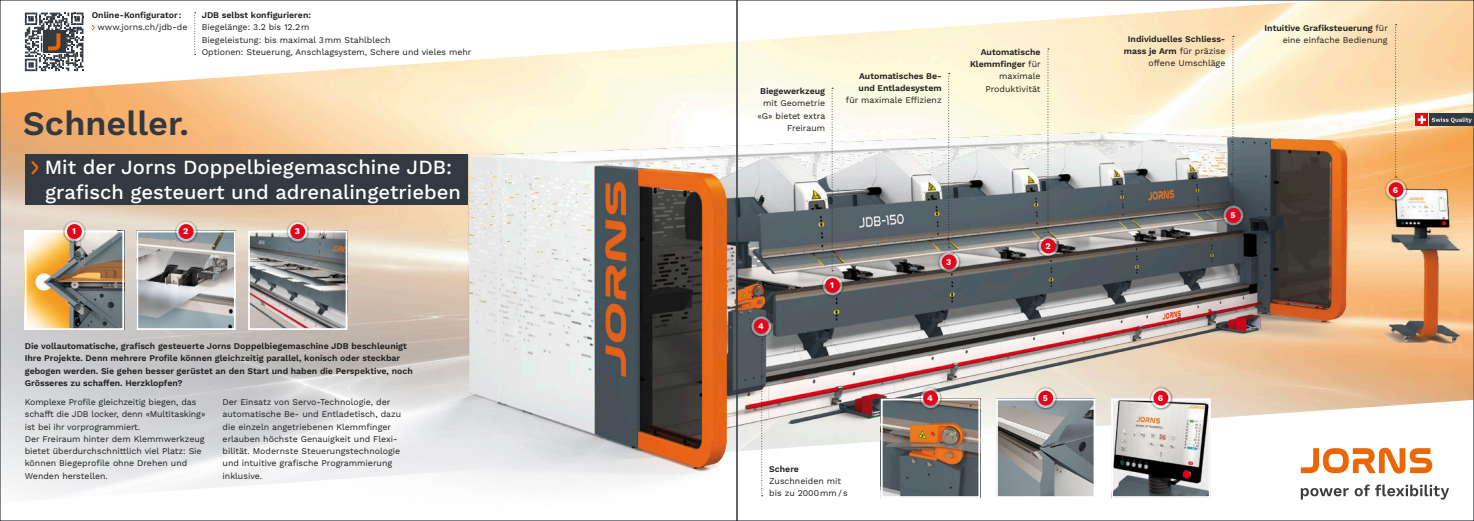
<style>
.page{position:relative;width:1474px;height:521px;background:#fff}
.page>*{position:absolute;margin:0;border:0;box-sizing:border-box;transform-origin:0 0}
.t1{font:600 34.12px "Work Sans";color:#323940}
.t2{font:500 20.12px/24.2px "Work Sans";color:#fff}
.t3{font:8.75px/12.2px "Work Sans";color:#1c1c1a}
.t4{font:600 8.75px/12.2px "Work Sans";color:#1c1c1a}
.t5{font:700 8.75px "Work Sans";color:#fff}
.s1{font-weight:600}
.s2{font-weight:400}
</style>
<div class="page">
<img style="left:2px;top:2px;width:1469px;height:495px">
<img style="left:193px;top:89px;width:1278px;height:411px">
<svg style="left:820px;top:274px;width:24px;height:24px"></svg>
<svg style="left:822px;top:276px;width:20px;height:19px"></svg>
<div style="left:825px;top:278px;width:15px;height:15px;background:#e3051b;border-radius:50%"></div>
<svg style="left:831px;top:88px;width:2px;height:183px"></svg>
<svg style="left:937px;top:250px;width:24px;height:24px"></svg>
<svg style="left:939px;top:252px;width:20px;height:20px"></svg>
<div style="left:941px;top:254px;width:15px;height:15px;background:#e3051b;border-radius:50%"></div>
<svg style="left:948px;top:73px;width:1px;height:175px"></svg>
<svg style="left:1036px;top:234px;width:24px;height:24px"></svg>
<svg style="left:1038px;top:236px;width:20px;height:20px"></svg>
<div style="left:1040px;top:239px;width:15px;height:14px;background:#e3051b;border-radius:50%"></div>
<svg style="left:1047px;top:49px;width:1px;height:183px"></svg>
<svg style="left:1221px;top:204px;width:24px;height:24px"></svg>
<svg style="left:1223px;top:205px;width:20px;height:20px"></svg>
<div style="left:1225px;top:208px;width:15px;height:15px;background:#e3051b;border-radius:50%"></div>
<svg style="left:1232px;top:36px;width:1px;height:166px"></svg>
<svg style="left:1384px;top:178px;width:24px;height:24px"></svg>
<svg style="left:1385px;top:180px;width:20px;height:20px"></svg>
<div style="left:1388px;top:182px;width:15px;height:15px;background:#e3051b;border-radius:50%"></div>
<svg style="left:1395px;top:24px;width:1px;height:154px"></svg>
<img style="left:28px;top:234px;width:93px;height:93px">
<div style="left:25px;top:231px;width:99px;height:99px;border:2px solid #fff"></div>
<svg style="left:63px;top:220px;width:24px;height:24px"></svg>
<svg style="left:64px;top:222px;width:20px;height:19px"></svg>
<div style="left:67px;top:224px;width:15px;height:15px;background:#e3051b;border-radius:50%"></div>
<img style="left:139px;top:234px;width:94px;height:93px">
<div style="left:136px;top:231px;width:100px;height:99px;border:2px solid #fff"></div>
<svg style="left:174px;top:220px;width:24px;height:24px"></svg>
<svg style="left:176px;top:222px;width:20px;height:19px"></svg>
<div style="left:179px;top:224px;width:14px;height:15px;background:#e3051b;border-radius:50%"></div>
<img style="left:251px;top:234px;width:93px;height:93px">
<div style="left:248px;top:231px;width:99px;height:99px;border:2px solid #fff"></div>
<svg style="left:286px;top:220px;width:24px;height:24px"></svg>
<svg style="left:288px;top:222px;width:20px;height:19px"></svg>
<div style="left:290px;top:224px;width:15px;height:15px;background:#e3051b;border-radius:50%"></div>
<img style="left:884px;top:402px;width:93px;height:93px">
<div style="left:881px;top:399px;width:99px;height:99px;border:2px solid #fff"></div>
<svg style="left:918px;top:386px;width:24px;height:24px"></svg>
<svg style="left:920px;top:388px;width:20px;height:20px"></svg>
<div style="left:923px;top:391px;width:15px;height:14px;background:#e3051b;border-radius:50%"></div>
<img style="left:999px;top:402px;width:93px;height:93px">
<div style="left:996px;top:399px;width:99px;height:99px;border:2px solid #fff"></div>
<svg style="left:1033px;top:386px;width:24px;height:24px"></svg>
<svg style="left:1035px;top:388px;width:20px;height:20px"></svg>
<div style="left:1038px;top:391px;width:15px;height:14px;background:#e3051b;border-radius:50%"></div>
<img style="left:1114px;top:402px;width:93px;height:93px">
<div style="left:1111px;top:399px;width:99px;height:99px;border:2px solid #fff"></div>
<svg style="left:1149px;top:386px;width:23px;height:24px"></svg>
<svg style="left:1150px;top:388px;width:20px;height:20px"></svg>
<div style="left:1153px;top:391px;width:15px;height:14px;background:#e3051b;border-radius:50%"></div>
<svg style="left:749px;top:314px;width:24px;height:24px"></svg>
<svg style="left:751px;top:316px;width:20px;height:20px"></svg>
<div style="left:754px;top:319px;width:14px;height:15px;background:#e3051b;border-radius:50%"></div>
<svg style="left:761px;top:339px;width:1px;height:157px"></svg>
<div style="left:25px;top:154px;width:443px;height:51px;background:#323940"></div>
<svg style="left:31px;top:161px;width:7px;height:13px"></svg>
<svg style="left:92px;top:25px;width:3px;height:5px"></svg>
<svg style="left:194px;top:12px;width:2px;height:43px"></svg>
<svg style="left:21px;top:9px;width:66px;height:66px"></svg>
<svg style="left:25px;top:13px;width:58px;height:58px"></svg>
<svg style="left:1300px;top:448px;width:132px;height:25px"></svg>
<svg style="left:1300px;top:488px;width:48px;height:11px"></svg>
<svg style="left:1354px;top:484px;width:15px;height:12px"></svg>
<svg style="left:1375px;top:484px;width:74px;height:15px"></svg>
<div style="left:1429px;top:113px;width:44px;height:13px;background:#323940"></div>
<div style="left:1415px;top:113px;width:12px;height:13px;background:#e3051b"></div>
<svg style="left:1417px;top:116px;width:8px;height:8px"></svg>
<svg style="left:1431px;top:117px;width:40px;height:6px"></svg>
<p class="t4" style="left:92px;top:10px;width:91px">Online-Konfigurator :</p>
<p class="t3" style="left:97px;top:22px;width:92px">www.jorns.ch/jdb-de</p>
<p class="t4" style="left:202px;top:10px;width:111px">JDB selbst konfigurieren:</p>
<p class="t3" style="left:202px;top:22px;width:271px">Biegelänge: 3.2 bis 12.2 m<br>Biegeleistung: bis maximal 3 mm Stahlblech<br>Optionen: Steuerung, Anschlagsystem, Schere und vieles mehr</p>
<h1 class="t1" style="left:23px;top:110px;width:167px">Schneller.</h1>
<h2 class="t2" style="left:45px;top:157px;width:418px">Mit der Jorns Doppelbiegemaschine JDB: grafisch gesteuert und adrenalingetrieben</h2>
<p class="t5" style="left:72px;top:228px;width:5px">1</p>
<p class="t5" style="left:183px;top:228px;width:7px">2</p>
<p class="t5" style="left:295px;top:228px;width:7px">3</p>
<p class="t4" style="left:25px;top:341px;width:389px">Die vollautomatische, grafisch gesteuerte Jorns Doppelbiegemaschine JDB beschleunigt Ihre Projekte. Denn mehrere Profile können gleichzeitig parallel, konisch oder steckbar gebogen werden. Sie gehen besser gerüstet an den Start und haben die Perspektive, noch Grösseres zu schaffen. Herzklopfen?</p>
<p class="t3" style="left:25px;top:397px;width:182px">Komplexe Profile gleichzeitig biegen, das schafft die JDB locker, denn «Multitasking» ist bei ihr vorprogrammiert.<br>Der Freiraum hinter dem Klemmwerkzeug bietet überdurchschnittlich viel Platz: Sie können Biegeprofile ohne Drehen und Wenden herstellen.</p>
<p class="t3" style="left:222px;top:397px;width:180px">Der Einsatz von Servo-Technologie, der auto matische Be- und Entladetisch, dazu die einzeln angetriebenen Klemmfinger erlauben höchste Genauigkeit und Flexi&shy;bilität. Modernste Steuerungstechnologie und intuitive grafische Programmierung inklusive.</p>
<p class="t4" style="left:760px;top:86px;width:66px">Biegewerkzeug</p>
<p class="t3" style="left:757px;top:98px;width:69px;text-align:right">mit Geometrie «G» bietet extra<br>Freiraum</p>
<p class="t4" style="left:858px;top:71px;width:85px">Automatisches Be&shy;und Entladesystem</p>
<p class="t3" style="left:846px;top:95px;width:97px">für maximale Effizienz</p>
<p class="t3" style="left:970px;top:46px;width:72px;text-align:right"><span class="s1">Automatische<br>Klemmfinger</span> für maximale<br>Produktivität</p>
<p class="t4" style="left:1123px;top:33px;width:103px;text-align:right">Individuelles Schliess - mass je Arm <span class="s2">für präzise offene Umschläge</span></p>
<p class="t5" style="left:758px;top:323px;width:7px">4</p>
<p class="t5" style="left:830px;top:282px;width:5px">1</p>
<p class="t5" style="left:946px;top:258px;width:7px">3</p>
<p class="t5" style="left:1045px;top:243px;width:7px">2</p>
<p class="t5" style="left:927px;top:395px;width:7px">4</p>
<p class="t5" style="left:1042px;top:395px;width:7px">5</p>
<p class="t5" style="left:1157px;top:395px;width:7px">6</p>
<p class="t5" style="left:1230px;top:212px;width:7px">5</p>
<p class="t4" style="left:769px;top:463px;width:31px">Schere</p>
<p class="t3" style="left:769px;top:475px;width:80px">Zuschneiden mit bis zu 2000 mm / s</p>
<p class="t4" style="left:1264px;top:22px;width:125px;text-align:right">Intuitive Grafik steuerung <span class="s2">für eine einfache Bedienung</span></p>
<p class="t5" style="left:1392px;top:186px;width:7px">6</p>
</div>
